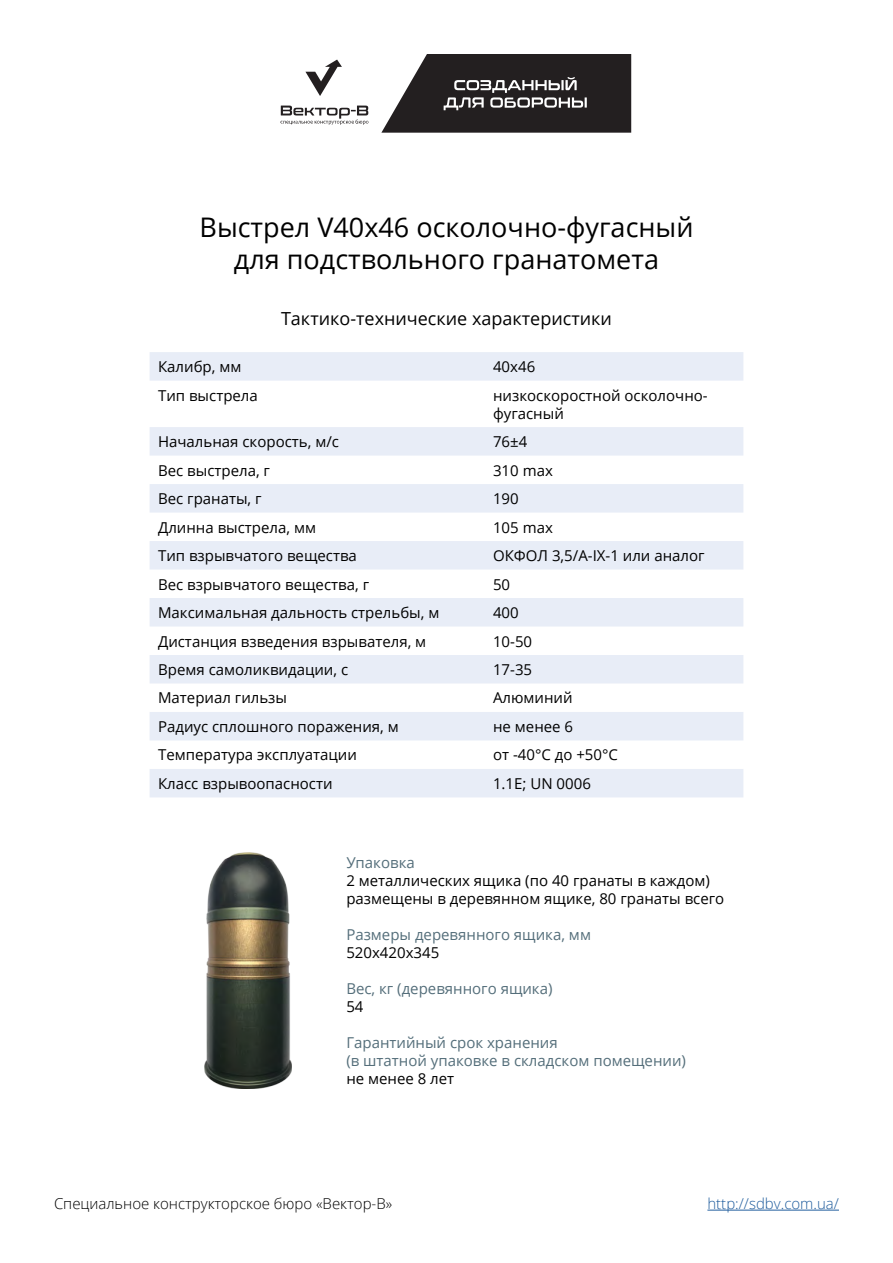
<style>
.page{position:relative;width:893px;height:1263px;background:#fff}
.page>*{position:absolute;margin:0;border:0;box-sizing:border-box;transform-origin:0 0}
.t1{font:27px/32.4px "Open Sans";color:#000;text-align:center}
.t2{font:18px "Open Sans";color:#000}
.t3{font:15px/18px "Open Sans";color:#000}
.t4{font:15px/18px "Open Sans";color:#546e7a}
.t5{font:300 15px "Open Sans";color:#000}
.t6{font:300 15px "Open Sans";color:#215e9e}
</style>
<div class="page">
<hr style="left:707px;top:1210px;width:132px;height:1px;background:#215e9e">
<svg style="left:280px;top:54px;width:351px;height:79px"></svg>
<svg style="left:150px;top:352px;width:593px;height:445px"></svg>
<div style="left:150px;top:427px;width:593px;height:29px;background:#e8edf7"></div>
<img style="left:205px;top:853px;width:86px;height:235px">
<h1 class="t1" style="left:199px;top:210px;width:495px">Выстрел V40х46 осколочно-фугасный для подствольного гранатомета</h1>
<p class="t2" style="left:281px;top:306px;width:332px">Тактико-технические характеристики</p>
<p class="t3" style="left:158px;top:357px;width:85px">Калибр, мм</p>
<p class="t3" style="left:493px;top:357px;width:44px">40x46</p>
<p class="t3" style="left:158px;top:386px;width:101px">Тип выстрела</p>
<p class="t3" style="left:493px;top:386px;width:216px">низкоскоростной осколочно&shy;фугасный</p>
<p class="t3" style="left:158px;top:432px;width:182px">Начальная скорость, м/с</p>
<p class="t3" style="left:493px;top:432px;width:36px">76±4</p>
<p class="t3" style="left:158px;top:461px;width:113px">Вес выстрела, г</p>
<p class="t3" style="left:493px;top:461px;width:61px">310 max</p>
<p class="t3" style="left:158px;top:489px;width:105px">Вес гранаты, г</p>
<p class="t3" style="left:493px;top:489px;width:27px">190</p>
<p class="t3" style="left:158px;top:518px;width:159px">Длинна выстрела, мм</p>
<p class="t3" style="left:493px;top:518px;width:61px">105 max</p>
<p class="t3" style="left:158px;top:546px;width:200px">Тип взрывчатого вещества</p>
<p class="t3" style="left:493px;top:546px;width:213px">ОКФОЛ 3,5/А-ІХ-1 или аналог</p>
<p class="t3" style="left:158px;top:575px;width:212px">Вес взрывчатого вещества, г</p>
<p class="t3" style="left:493px;top:575px;width:19px">50</p>
<p class="t3" style="left:158px;top:603px;width:283px">Максимальная дальность стрельбы, м</p>
<p class="t3" style="left:493px;top:603px;width:27px">400</p>
<p class="t3" style="left:158px;top:632px;width:270px">Дистанция взведения взрывателя, м</p>
<p class="t3" style="left:493px;top:632px;width:41px">10-50</p>
<p class="t3" style="left:158px;top:660px;width:192px">Время самоликвидации, с</p>
<p class="t3" style="left:493px;top:660px;width:41px">17-35</p>
<p class="t3" style="left:158px;top:689px;width:130px">Материал гильзы</p>
<p class="t3" style="left:493px;top:689px;width:81px">Алюминий</p>
<p class="t3" style="left:158px;top:717px;width:242px">Радиус сплошного поражения, м</p>
<p class="t3" style="left:493px;top:717px;width:82px">не менее 6</p>
<p class="t3" style="left:158px;top:746px;width:200px">Температура эксплуатации</p>
<p class="t3" style="left:493px;top:746px;width:126px">от -40°C до +50°C</p>
<p class="t3" style="left:158px;top:774px;width:176px">Класс взрывоопасности</p>
<p class="t3" style="left:493px;top:774px;width:99px">1.1E; UN 0006</p>
<p class="t4" style="left:346px;top:853px;width:70px">Упаковка</p>
<p class="t3" style="left:346px;top:871px;width:379px">2 металлических ящика (по 40 гранаты в каждом) размещены в деревянном ящике, 80 гранаты всего</p>
<p class="t4" style="left:346px;top:925px;width:246px">Размеры деревянного ящика, мм</p>
<p class="t3" style="left:346px;top:943px;width:94px">520х420х345</p>
<p class="t4" style="left:346px;top:979px;width:208px">Вес, кг (деревянного ящика)</p>
<p class="t3" style="left:346px;top:997px;width:19px">54</p>
<p class="t4" style="left:346px;top:1033px;width:341px">Гарантийный срок хранения<br>(в штатной упаковке в складском помещении)</p>
<p class="t3" style="left:346px;top:1069px;width:109px">не менее 8 лет</p>
<p class="t5" style="left:54px;top:1193px;width:340px">Специальное конструкторское бюро «Вектор-В»</p>
<p class="t6" style="left:707px;top:1193px;width:133px">http://sdbv.com.ua/</p>
</div>
